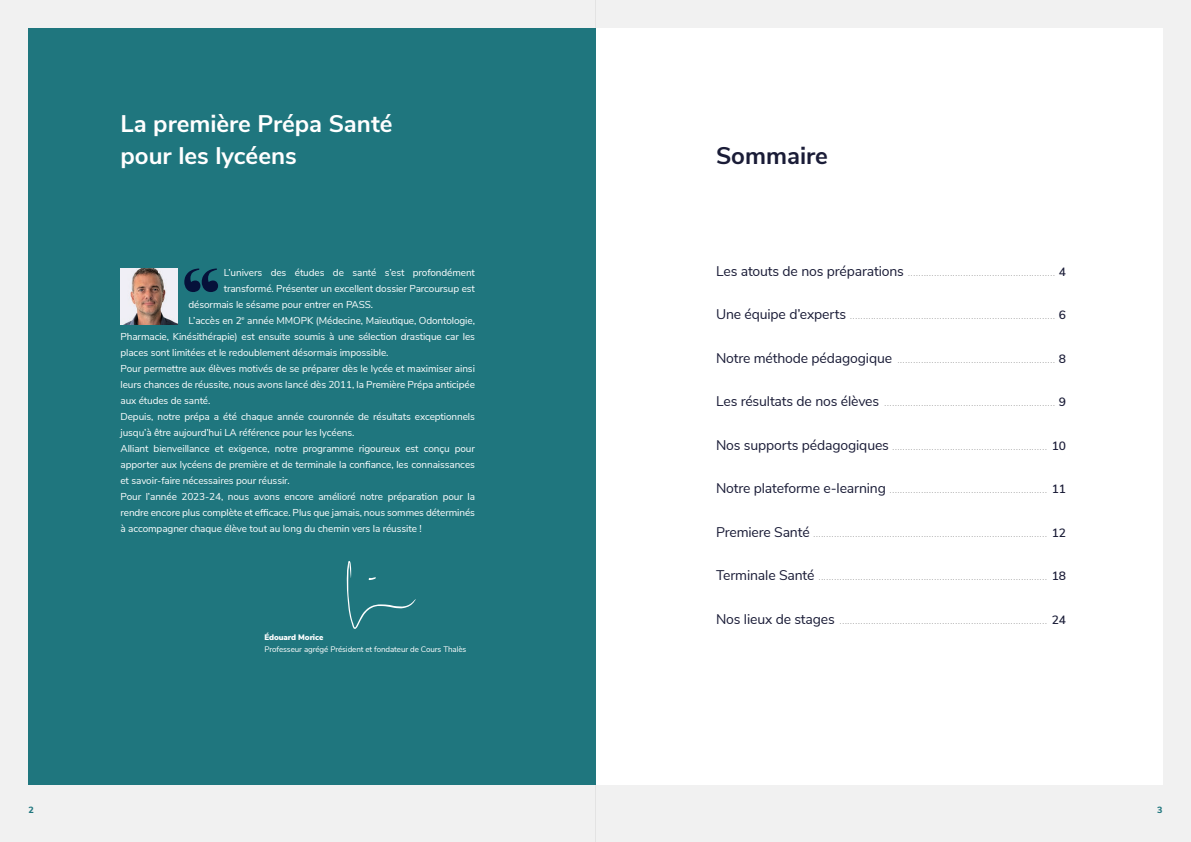
<style>
.page{position:relative;width:1191px;height:842px;background:#fff}
.page>*{position:absolute;margin:0;border:0;box-sizing:border-box;transform-origin:0 0}
.t1{font:700 24px/32px "Nunito Sans";color:#fff}
.t2{font:700 24px "Nunito Sans";color:#1a1c37}
.t3{font:10px "Nunito Sans";letter-spacing:-.01em;color:#fff}
.t4{font:800 9px "Nunito Sans";color:#1f767e}
.t5{font:8px "Nunito Sans";color:#9d9d9d}
.t6{font:8px "Nunito Sans";letter-spacing:-.01em;color:#fff}
.t7{font:900 8px "Nunito Sans";letter-spacing:-.01em;color:#fff}
.s1{font-size:14px;color:#1a1c37}
.s2{font-weight:600;font-size:12px;color:#1a1c37}
</style>
<div class="page">
<div style="left:0;top:0;width:595px;height:842px;background:#f1f1f1"></div>
<div style="left:595px;top:0;width:596px;height:842px;background:#f1f1f1"></div>
<div style="left:567px;top:28px;width:595px;height:757px;background:#fff"></div>
<div style="left:28px;top:28px;width:567px;height:757px;background:#1f767e"></div>
<img style="left:120px;top:268px;width:57px;height:57px">
<svg style="left:347px;top:561px;width:69px;height:68px"></svg>
<svg style="left:184px;top:269px;width:34px;height:23px"></svg>
<h1 class="t1" style="left:120px;top:109px;width:273px">La première Prépa Santé pour les lycéens</h1>
<p class="t3" style="left:224px;top:266px;width:253px">L’univers des études de santé s’est profondément</p>
<p class="t3" style="left:224px;top:282px;width:253px">transformé. Présenter un excellent dossier Parcoursup est</p>
<p class="t3" style="left:188px;top:298px;width:186px">désormais le sésame pour entrer en PASS.</p>
<p class="t3" style="left:188px;top:314px;width:288px">L’accès en 2<sup>e</sup> année MMOPK (Médecine, Maïeutique, Odontologie,</p>
<p class="t3" style="left:120px;top:330px;width:356px">Pharmacie, Kinésithérapie) est ensuite soumis à une sélection drastique car les</p>
<p class="t3" style="left:120px;top:346px;width:269px">places sont limitées et le redoublement désormais impossible.</p>
<p class="t3" style="left:120px;top:362px;width:356px">Pour permettre aux élèves motivés de se préparer dès le lycée et maximiser ainsi</p>
<p class="t3" style="left:120px;top:378px;width:356px">leurs chances de réussite, nous avons lancé dès 2011, la Première Prépa anticipée</p>
<p class="t3" style="left:120px;top:394px;width:91px">aux études de santé.</p>
<p class="t3" style="left:120px;top:410px;width:356px">Depuis, notre prépa a été chaque année couronnée de résultats exceptionnels</p>
<p class="t3" style="left:120px;top:426px;width:235px">jusqu’à être aujourd’hui LA référence pour les lycéens.</p>
<p class="t3" style="left:120px;top:442px;width:356px">Alliant bienveillance et exigence, notre programme rigoureux est conçu pour</p>
<p class="t3" style="left:120px;top:457px;width:356px">apporter aux lycéens de première et de terminale la confiance, les connaissances</p>
<p class="t3" style="left:120px;top:474px;width:171px">et savoir-faire nécessaires pour réussir.</p>
<p class="t3" style="left:120px;top:490px;width:356px">Pour l’année 2023-24, nous avons encore amélioré notre préparation pour la</p>
<p class="t3" style="left:120px;top:505px;width:356px">rendre encore plus complète et efficace. Plus que jamais, nous sommes déterminés</p>
<p class="t3" style="left:120px;top:522px;width:302px">à accompagner chaque élève tout au long du chemin vers la réussite !</p>
<p class="t7" style="left:264px;top:632px;width:60px">Édouard Morice</p>
<p class="t6" style="left:264px;top:644px;width:203px">Professeur agrégé Président et fondateur de Cours Thalès</p>
<h1 class="t2" style="left:716px;top:146px;width:113px">Sommaire</h1>
<p class="t5" style="left:716px;top:269px;width:352px"><span class="s1">Les atouts de nos préparations</span> ........................................................ <span class="s2">4</span></p>
<p class="t5" style="left:716px;top:312px;width:351px"><span class="s1">Une équipe d’experts</span> .............................................................................. <span class="s2">6</span></p>
<p class="t5" style="left:716px;top:355px;width:352px"><span class="s1">Notre méthode pédagogique</span> ............................................................ <span class="s2">8</span></p>
<p class="t5" style="left:716px;top:399px;width:351px"><span class="s1">Les résultats de nos élèves</span> ................................................................. <span class="s2">9</span></p>
<p class="t5" style="left:716px;top:442px;width:351px"><span class="s1">Nos supports pédagogiques</span> ........................................................... <span class="s2">10</span></p>
<p class="t5" style="left:716px;top:486px;width:351px"><span class="s1">Notre plateforme e-learning</span> ............................................................ <span class="s2">11</span></p>
<p class="t5" style="left:716px;top:529px;width:351px"><span class="s1">Premiere Santé</span> ......................................................................................... <span class="s2">12</span></p>
<p class="t5" style="left:716px;top:573px;width:351px"><span class="s1">Terminale Santé</span> ....................................................................................... <span class="s2">18</span></p>
<p class="t5" style="left:716px;top:616px;width:351px"><span class="s1">Nos lieux de stages</span> ............................................................................... <span class="s2">24</span></p>
<p class="t4" style="left:28px;top:806px;width:7px">2</p>
<p class="t4" style="left:1157px;top:806px;width:7px">3</p>
</div>
